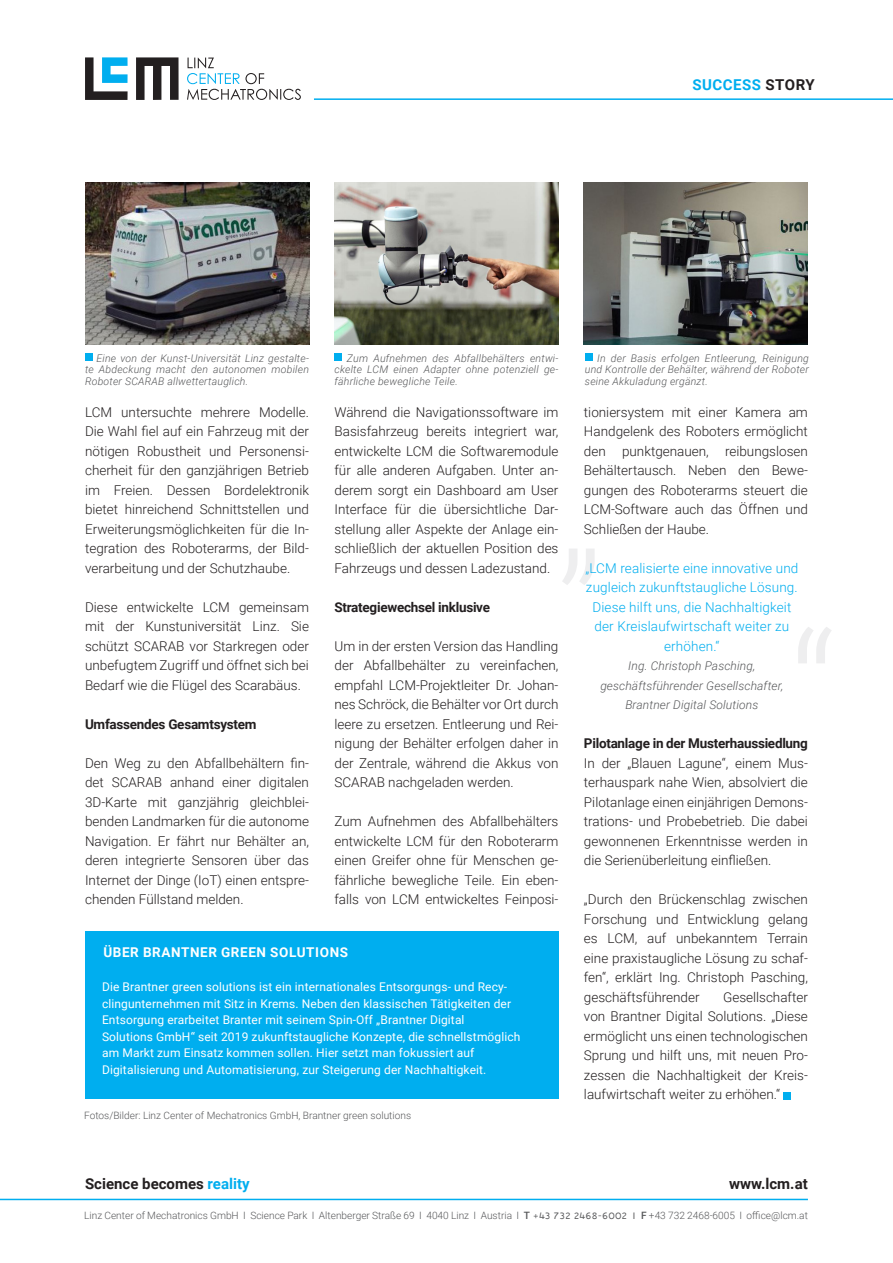
<style>
.page{position:relative;width:893px;height:1263px;background:#fff}
.page>*{position:absolute;margin:0;border:0;box-sizing:border-box;transform-origin:0 0}
.t1{font:700 15px "Roboto";color:#231f20}
.t2{font:700 15px "Roboto";letter-spacing:.035em;color:#00aeef}
.LCM_Fließtext{font:300 13.5px/19.5px "Roboto";color:#231f20;text-align:justify}
.t3{font:300 13.5px/19.5px "Roboto";letter-spacing:.01em;color:#00aeef;text-align:center}
.LCM_Fließtext-2{font:700 13.5px "Roboto";letter-spacing:-.02em;color:#231f20}
.t4{font:700 13.5px "Roboto";letter-spacing:.045em;color:#fff}
.t5{font:12px/16.5px "Roboto";letter-spacing:.01em;color:#fff}
.t6{font:italic 300 12px/19.5px "Roboto";letter-spacing:.01em;color:#57585a;text-align:center}
.t7{font:italic 300 10.5px/11.7px "Roboto";letter-spacing:.02em;color:#57585a;text-align:justify}
.t8{font:300 10.2px "Roboto";color:#57585a}
.s1{color:#231f20}
.s2{color:#00aeef}
.s3{font-weight:500}
.s4{font-family:"Raavi";font-weight:400}
</style>
<div class="page">
<hr style="left:0;top:1199px;width:808px;height:1px;background:#00aeef">
<svg style="left:136px;top:57px;width:43px;height:43px"></svg>
<svg style="left:85px;top:57px;width:43px;height:43px"></svg>
<svg style="left:187px;top:58px;width:114px;height:42px"></svg>
<hr style="left:314px;top:98px;width:579px;height:2px;background:#00aeef">
<div style="left:783px;top:1092px;width:8px;height:7px;background:#00aeef"></div>
<img style="left:334px;top:183px;width:224px;height:161px">
<img style="left:584px;top:183px;width:224px;height:161px">
<img style="left:85px;top:183px;width:224px;height:161px">
<div style="left:85px;top:354px;width:7px;height:7px;background:#00aeef"></div>
<div style="left:85px;top:931px;width:473px;height:168px;background:#00aeef"></div>
<div style="left:334px;top:354px;width:8px;height:7px;background:#00aeef"></div>
<div style="left:585px;top:354px;width:7px;height:7px;background:#00aeef"></div>
<svg style="left:562px;top:549px;width:33px;height:36px"></svg>
<svg style="left:798px;top:627px;width:33px;height:36px"></svg>
<p class="t2" style="left:692px;top:74px;width:124px">SUCCESS <span class="s1">STORY</span></p>
<p class="t7" style="left:85px;top:352px;width:225px;text-indent:11px">Eine von der Kunst-Universität Linz gestalte&shy;te Abdeckung macht den autonomen mobilen Roboter SCARAB allwettertauglich.</p>
<p class="t7" style="left:334px;top:352px;width:225px;text-indent:12px">Zum Aufnehmen des Abfallbehälters entwi&shy;ckelte LCM einen Adapter ohne potenziell ge&shy;fährliche bewegliche Teile.</p>
<p class="t7" style="left:585px;top:352px;width:225px;text-indent:12px">In der Basis erfolgen Entleerung, Reinigung und Kontrolle der Behälter, während der Roboter seine Akkuladung ergänzt.</p>
<p class="LCM_Fließtext" style="left:85px;top:401px;width:225px">LCM untersuchte mehrere Modelle.<br>Die Wahl fiel auf ein Fahrzeug mit der nötigen Robustheit und Personensi&shy;cherheit für den ganzjährigen Betrieb im Freien. Dessen Bordelektronik bietet hinreichend Schnittstellen und Erweiterungsmöglichkeiten für die In&shy;tegration des Roboterarms, der Bild&shy;verarbeitung und der Schutzhaube.</p>
<p class="LCM_Fließtext" style="left:85px;top:596px;width:225px">Diese entwickelte LCM gemeinsam mit der Kunstuniversität Linz. Sie schützt SCARAB vor Starkregen oder unbefugtem Zugriff und öffnet sich bei Bedarf wie die Flügel des Scarabäus.</p>
<p class="LCM_Fließtext-2" style="left:85px;top:714px;width:173px">Umfassendes Gesamtsystem</p>
<p class="LCM_Fließtext" style="left:85px;top:752px;width:225px">Den Weg zu den Abfallbehältern fin&shy;det SCARAB anhand einer digitalen 3D-Karte mit ganzjährig gleichblei&shy;benden Landmarken für die autonome Navigation. Er fährt nur Behälter an, deren integrierte Sensoren über das Internet der Dinge (IoT) einen entspre&shy;chenden Füllstand melden.</p>
<p class="LCM_Fließtext" style="left:334px;top:401px;width:225px">Während die Navigationssoftware im Basisfahrzeug bereits integriert war, entwickelte LCM die Softwaremodule für alle anderen Aufgaben. Unter an&shy;derem sorgt ein Dashboard am User Interface für die übersichtliche Dar&shy;stellung aller Aspekte der Anlage ein&shy;schließlich der aktuellen Position des Fahrzeugs und dessen Ladezustand.</p>
<p class="LCM_Fließtext-2" style="left:334px;top:597px;width:157px">Strategiewechsel inklusive</p>
<p class="LCM_Fließtext" style="left:334px;top:635px;width:225px">Um in der ersten Version das Handling der Abfallbehälter zu vereinfachen, empfahl LCM-Projektleiter Dr. Johan&shy;nes Schröck, die Behälter vor Ort durch leere zu ersetzen. Entleerung und Rei&shy;nigung der Behälter erfolgen daher in der Zentrale, während die Akkus von SCARAB nachgeladen werden.</p>
<p class="LCM_Fließtext" style="left:334px;top:811px;width:225px">Zum Aufnehmen des Abfallbehälters entwickelte LCM für den Roboterarm einen Greifer ohne für Menschen ge&shy;fährliche bewegliche Teile. Ein eben&shy;falls von LCM entwickeltes Feinposi-</p>
<p class="t4" style="left:103px;top:943px;width:246px">ÜBER BRANTNER GREEN SOLUTIONS</p>
<p class="t5" style="left:102px;top:978px;width:420px">Die Brantner green solutions ist ein internationales Entsorgungs- und Recy&shy;clingunternehmen mit Sitz in Krems. Neben den klassischen Tätigkeiten der Entsorgung erarbeitet Branter mit seinem Spin-Off „Brantner Digital<br>Solutions GmbH“ seit 2019 zukunftstaugliche Konzepte, die schnellstmöglich am Markt zum Einsatz kommen sollen. Hier setzt man fokussiert auf Digitalisierung und Automatisierung, zur Steigerung der Nachhaltigkeit.</p>
<p class="t8" style="left:84px;top:1108px;width:328px">Fotos/Bilder: Linz Center of Mechatronics GmbH, Brantner green solutions</p>
<p class="LCM_Fließtext" style="left:584px;top:401px;width:225px">tioniersystem mit einer Kamera am Handgelenk des Roboters ermöglicht den punktgenauen, reibungslosen Behältertausch. Neben den Bewe&shy;gungen des Roboterarms steuert die LCM-Software auch das Öffnen und Schließen der Haube.</p>
<p class="t3" style="left:585px;top:557px;width:214px">„LCM realisierte eine innovative und zugleich zukunftstaugliche Lösung.<br>Diese hilft uns, die Nachhaltigkeit der Kreislaufwirtschaft weiter zu erhöhen.“</p>
<p class="t6" style="left:600px;top:656px;width:185px">Ing. Christoph Pasching, geschäftsführender Gesellschafter,</p>
<p class="t6" style="left:625px;top:695px;width:135px">Brantner Digital Solutions</p>
<p class="LCM_Fließtext-2" style="left:584px;top:734px;width:225px">Pilotanlage in der Musterhaussiedlung</p>
<p class="LCM_Fließtext" style="left:584px;top:752px;width:225px">In der „Blauen Lagune“, einem Mus&shy;terhauspark nahe Wien, absolviert die Pilotanlage einen einjährigen Demons&shy;trations- und Probebetrieb. Die dabei gewonnenen Erkenntnisse werden in die Serienüberleitung einfließen.</p>
<p class="LCM_Fließtext" style="left:584px;top:889px;width:225px">„Durch den Brückenschlag zwischen Forschung und Entwicklung gelang es LCM, auf unbekanntem Terrain eine praxistaugliche Lösung zu schaf&shy;fen“, erklärt Ing. Christoph Pasching, geschäftsführender</p>
<p class="LCM_Fließtext" style="left:584px;top:986px;width:225px;text-indent:139px">Gesellschafter von Brantner Digital Solutions. „Diese ermöglicht uns einen technologischen Sprung und hilft uns, mit neuen Pro&shy;zessen die Nachhaltigkeit der Kreis&shy;laufwirtschaft weiter zu erhöhen.“</p>
<p class="t1" style="left:85px;top:1173px;width:166px">Science becomes <span class="s2">reality</span></p>
<p class="t1" style="left:729px;top:1173px;width:80px">www.lcm.at</p>
<p class="t8" style="left:84px;top:1208px;width:725px">Linz Center of Mechatronics GmbH I Science Park I Altenberger Straße 69 I 4040 Linz I Austria I <span class="s3">T</span> <span class="s4">+43 732 2468-6002 I</span> <span class="s3">F</span> +43 732 2468-6005 I office@lcm.at</p>
</div>
